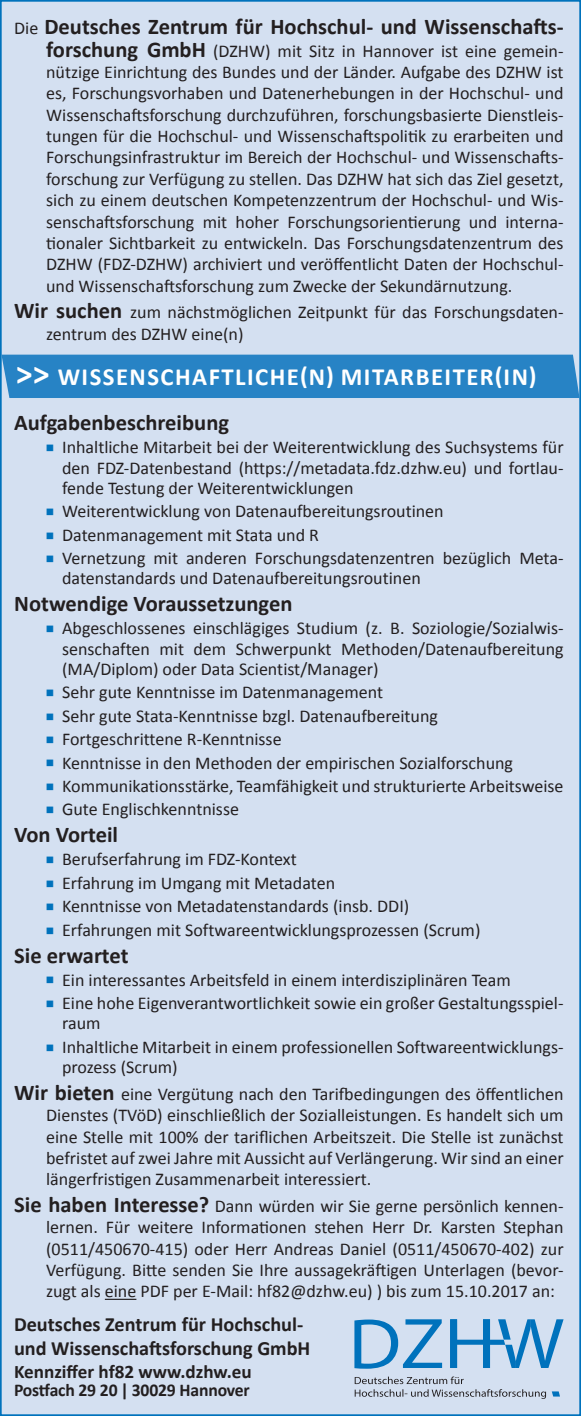
<style>
.page{position:relative;width:581px;height:1416px;background:#fff}
.page>*{position:absolute;margin:0;border:0;box-sizing:border-box;transform-origin:0 0}
.Stellenbezeichnung{font:700 24.75px "Calibri";letter-spacing:.06em;color:#fff}
.Fließtext_mit_Auszei{font:700 22.5px "Calibri";color:#231f20}
.Calibri_7_5_EinzugAu{font:700 22.5px "Calibri";color:#231f20}
.calibri_7_5_fett{font:700 20.25px/23.6px "Calibri";color:#231f20}
.calibri_7_5_fett-2{font:700 19.12px "Calibri";color:#231f20}
.Calibri_7_5_EinzugAu-2{font:18px/21.4px "Calibri";color:#231f20;text-align:justify}
.Fließtext_mit_Auszei-2{font:18px/21.4px "Calibri";color:#231f20;text-align:justify}
.calibri_7_5_fett-3{font:700 18px "Calibri";letter-spacing:-.01em;color:#231f20}
.s1{font-weight:400;font-size:18px}
.s2{font-weight:700;font-size:22.5px}
.s3{font-size:33.75px}
</style>
<div class="page">
<div style="left:1px;top:1px;width:579px;height:1414px;background:#d4e0f1"></div>
<svg style="left:354px;top:1319px;width:88px;height:50px"></svg>
<svg style="left:354px;top:1376px;width:205px;height:23px"></svg>
<svg style="left:450px;top:1319px;width:113px;height:49px"></svg>
<div style="left:1px;top:355px;width:578px;height:43px;background:#2783c5"></div>
<hr style="left:105px;top:1299px;width:31px;height:1px;background:#231f20">
<p class="Calibri_7_5_EinzugAu" style="left:14px;top:11px;width:550px"><span class="s1">Die</span> Deutsches Zentrum für Hochschul- und Wissenschafts-</p>
<p class="Calibri_7_5_EinzugAu-2" style="left:46px;top:39px;width:518px"><span class="s2">forschung GmbH</span> (DZHW) mit Sitz in Hannover ist eine gemein&shy;nützige Einrichtung des Bundes und der Länder. Aufgabe des DZHW ist es, Forschungsvorhaben und Datenerhebungen in der Hochschul- und Wissenschaftsforschung durchzuführen, forschungsbasierte Dienstleis&shy;tungen für die Hochschul- und Wissenschaftspolitik zu erarbeiten und Forschungsinfrastruktur im Bereich der Hochschul- und Wissenschafts&shy;forschung zur Verfügung zu stellen. Das DZHW hat sich das Ziel gesetzt, sich zu einem deutschen Kompetenzzentrum der Hochschul- und Wis&shy;senschaftsforschung mit hoher Forschungsorientierung und interna&shy;tionaler Sichtbarkeit zu entwickeln. Das Forschungsdatenzentrum des DZHW (FDZ-DZHW) archiviert und veröffentlicht Daten der Hochschul&shy;und Wissenschaftsforschung zum Zwecke der Sekundärnutzung.</p>
<p class="Fließtext_mit_Auszei-2" style="left:46px;top:301px;width:518px;text-indent:-32px"><span class="s2">Wir suchen</span> zum nächstmöglichen Zeitpunkt für das Forschungsdaten&shy;zentrum des DZHW eine(n)</p>
<p class="Stellenbezeichnung" style="left:16px;top:359px;width:522px"><span class="s3">&gt;&gt;</span> WISSENSCHAFTLICHE(N) MITARBEITER(IN)</p>
<p class="Fließtext_mit_Auszei" style="left:14px;top:407px;width:216px">Aufgabenbeschreibung</p>
<p class="Calibri_7_5_EinzugAu-2" style="left:62px;top:437px;width:502px;line-height:20.2px">Inhaltliche Mitarbeit bei der Weiterentwicklung des Suchsystems für den FDZ-Datenbestand (https://metadata.fdz.dzhw.eu) und fortlau&shy;fende Testung der Weiterentwicklungen</p>
<p class="Calibri_7_5_EinzugAu-2" style="left:62px;top:500px;width:383px">Weiterentwicklung von Datenaufbereitungsroutinen</p>
<p class="Calibri_7_5_EinzugAu-2" style="left:62px;top:523px;width:258px">Datenmanagement mit Stata und R</p>
<p class="Calibri_7_5_EinzugAu-2" style="left:62px;top:547px;width:502px;line-height:20.2px">Vernetzung mit anderen Forschungsdatenzentren bezüglich Meta&shy;datenstandards und Datenaufbereitungsroutinen</p>
<p class="Fließtext_mit_Auszei" style="left:14px;top:588px;width:279px">Notwendige Voraussetzungen</p>
<p class="Calibri_7_5_EinzugAu-2" style="left:62px;top:618px;width:502px;line-height:20.2px">Abgeschlossenes einschlägiges Studium (z. B. Soziologie/Sozialwis&shy;senschaften mit dem Schwerpunkt Methoden/Datenaufbereitung (MA/Diplom) oder Data Scientist/Manager)</p>
<p class="Calibri_7_5_EinzugAu-2" style="left:62px;top:681px;width:322px">Sehr gute Kenntnisse im Datenmanagement</p>
<p class="Calibri_7_5_EinzugAu-2" style="left:62px;top:704px;width:377px">Sehr gute Stata-Kenntnisse bzgl. Datenaufbereitung</p>
<p class="Calibri_7_5_EinzugAu-2" style="left:62px;top:728px;width:221px">Fortgeschrittene R-Kenntnisse</p>
<p class="Calibri_7_5_EinzugAu-2" style="left:62px;top:751px;width:452px">Kenntnisse in den Methoden der empirischen Sozialforschung</p>
<p class="Calibri_7_5_EinzugAu-2" style="left:62px;top:775px;width:502px">Kommunikationsstärke, Teamfähigkeit und strukturierte Arbeitsweise</p>
<p class="Calibri_7_5_EinzugAu-2" style="left:62px;top:798px;width:178px">Gute Englischkenntnisse</p>
<p class="Fließtext_mit_Auszei" style="left:14px;top:819px;width:105px">Von Vorteil</p>
<p class="Calibri_7_5_EinzugAu-2" style="left:62px;top:848px;width:236px">Berufserfahrung im FDZ-Kontext</p>
<p class="Calibri_7_5_EinzugAu-2" style="left:62px;top:872px;width:274px">Erfahrung im Umgang mit Metadaten</p>
<p class="Calibri_7_5_EinzugAu-2" style="left:62px;top:895px;width:348px">Kenntnisse von Metadatenstandards (insb. DDI)</p>
<p class="Calibri_7_5_EinzugAu-2" style="left:62px;top:918px;width:419px">Erfahrungen mit Softwareentwicklungsprozessen (Scrum)</p>
<p class="Fließtext_mit_Auszei" style="left:14px;top:939px;width:116px">Sie erwartet</p>
<p class="Calibri_7_5_EinzugAu-2" style="left:62px;top:968px;width:450px">Ein interessantes Arbeitsfeld in einem interdisziplinären Team</p>
<p class="Calibri_7_5_EinzugAu-2" style="left:62px;top:992px;width:502px;line-height:20.2px">Eine hohe Eigenverantwortlichkeit sowie ein großer Gestaltungsspiel&shy;raum</p>
<p class="Calibri_7_5_EinzugAu-2" style="left:62px;top:1036px;width:502px;line-height:20.2px">Inhaltliche Mitarbeit in einem professionellen Softwareentwicklungs&shy;prozess (Scrum)</p>
<p class="Fließtext_mit_Auszei-2" style="left:46px;top:1083px;width:518px;text-indent:-32px"><span class="s2">Wir bieten</span> eine Vergütung nach den Tarifbedingungen des öffentlichen Dienstes (TVöD) einschließlich der Sozialleistungen. Es handelt sich um eine Stelle mit 100% der tariflichen Arbeitszeit. Die Stelle ist zunächst befristet auf zwei Jahre mit Aussicht auf Verlängerung. Wir sind an einer längerfristigen Zusammenarbeit interessiert.</p>
<p class="Fließtext_mit_Auszei-2" style="left:46px;top:1195px;width:518px;text-indent:-32px"><span class="s2">Sie haben Interesse?</span> Dann würden wir Sie gerne persönlich kennen&shy;lernen. Für weitere Informationen stehen Herr Dr. Karsten Stephan (0511/450670-415) oder Herr Andreas Daniel (0511/450670-402) zur Verfügung. Bitte senden Sie Ihre aussagekräftigen Unterlagen (bevor&shy;zugt als eine PDF per E-Mail: hf82@dzhw.eu) ) bis zum 15.10.2017 an:</p>
<p class="calibri_7_5_fett" style="left:14px;top:1312px;width:298px">Deutsches Zentrum für Hochschul&shy;und Wissenschaftsforschung GmbH</p>
<p class="calibri_7_5_fett-2" style="left:14px;top:1358px;width:239px">Kennziffer hf82 www.dzhw.eu</p>
<p class="calibri_7_5_fett-3" style="left:14px;top:1378px;width:237px">Postfach 29 20 | 30029 Hannover</p>
</div>
